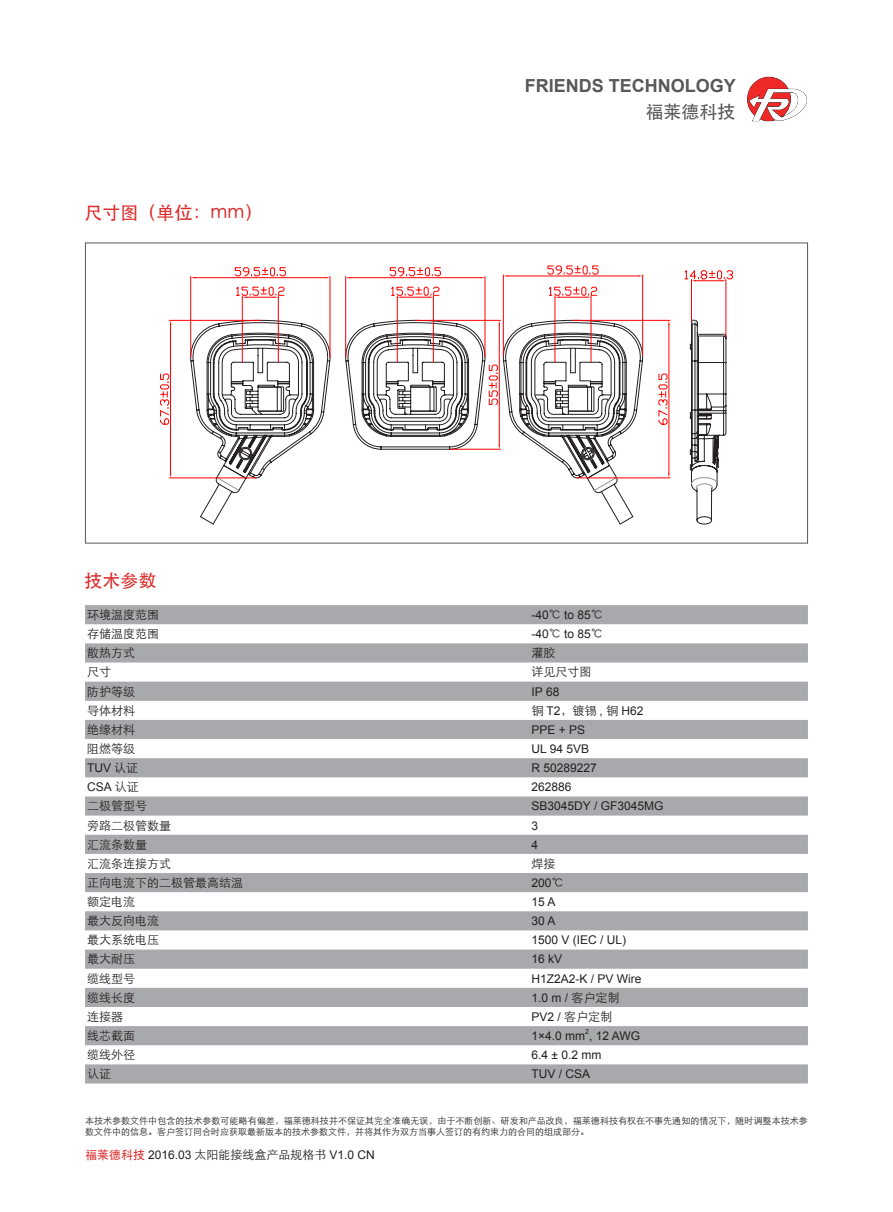
<style>
.page{position:relative;width:893px;height:1212px;background:#fff}
.page>*{position:absolute;margin:0;border:0;box-sizing:border-box;transform-origin:0 0}
.t1{font:700 18px "Arial";color:#57585a}
.t2{font:500 18px "ST Heiti SC";color:#da2f2d}
.t3{font:500 18px "ST Heiti SC";color:#57585a}
.t4{font:12px "Arial";color:#231f20}
.t5{font:300 12px "ST Heiti SC";color:#231f20}
.t6{font:300 9px/10.8px "ST Heiti SC";letter-spacing:.005em;color:#231f20}
.t7{font:7.05px "Arial";color:#231f20}
.s1{font-family:"ST Heiti SC";font-weight:300}
.s2{font-family:"ST Heiti SC";font-weight:500;color:#da2f2d}
</style>
<div class="page">
<img style="left:747px;top:77px;width:60px;height:44px">
<svg style="left:85px;top:605px;width:723px;height:478px"></svg>
<svg style="left:200px;top:478px;width:433px;height:46px"></svg>
<svg style="left:690px;top:450px;width:29px;height:74px"></svg>
<svg style="left:684px;top:270px;width:49px;height:180px"></svg>
<svg style="left:160px;top:276px;width:56px;height:149px"></svg>
<svg style="left:216px;top:265px;width:455px;height:226px"></svg>
<p class="t2" style="left:85px;top:203px;width:179px">尺寸图（单位：mm）</p>
<p class="t2" style="left:85px;top:570px;width:74px">技术参数</p>
<p class="t1" style="left:525px;top:74px;width:213px">FRIENDS TECHNOLOGY</p>
<p class="t3" style="left:646px;top:101px;width:91px">福莱德科技</p>
<p class="t5" style="left:87px;top:604px;width:73px">环境温度范围</p>
<p class="t4" style="left:531px;top:607px;width:73px">-40<span class="s1">℃</span> to 85<span class="s1">℃</span></p>
<p class="t5" style="left:87px;top:623px;width:73px">存储温度范围</p>
<p class="t4" style="left:531px;top:626px;width:73px">-40<span class="s1">℃</span> to 85<span class="s1">℃</span></p>
<p class="t5" style="left:87px;top:642px;width:49px">散热方式</p>
<p class="t5" style="left:531px;top:642px;width:25px">灌胶</p>
<p class="t5" style="left:87px;top:662px;width:25px">尺寸</p>
<p class="t5" style="left:531px;top:662px;width:61px">详见尺寸图</p>
<p class="t5" style="left:87px;top:681px;width:49px">防护等级</p>
<p class="t4" style="left:531px;top:683px;width:29px">IP 68</p>
<p class="t5" style="left:87px;top:700px;width:49px">导体材料</p>
<p class="t4" style="left:531px;top:703px;width:114px"><span class="s1">铜</span> T2<span class="s1">，镀锡</span> , <span class="s1">铜</span> H62</p>
<p class="t5" style="left:87px;top:719px;width:49px">绝缘材料</p>
<p class="t4" style="left:531px;top:722px;width:55px">PPE + PS</p>
<p class="t5" style="left:87px;top:738px;width:49px">阻燃等级</p>
<p class="t4" style="left:531px;top:741px;width:59px">UL 94 5VB</p>
<p class="t4" style="left:87px;top:760px;width:52px">TUV <span class="s1">认证</span></p>
<p class="t4" style="left:531px;top:760px;width:67px">R 50289227</p>
<p class="t4" style="left:87px;top:779px;width:53px">CSA <span class="s1">认证</span></p>
<p class="t4" style="left:531px;top:779px;width:42px">262886</p>
<p class="t5" style="left:87px;top:796px;width:61px">二极管型号</p>
<p class="t4" style="left:531px;top:798px;width:133px">SB3045DY / GF3045MG</p>
<p class="t5" style="left:87px;top:815px;width:85px">旁路二极管数量</p>
<p class="t4" style="left:531px;top:817px;width:8px">3</p>
<p class="t5" style="left:87px;top:834px;width:61px">汇流条数量</p>
<p class="t4" style="left:531px;top:836px;width:8px">4</p>
<p class="t5" style="left:87px;top:853px;width:85px">汇流条连接方式</p>
<p class="t5" style="left:531px;top:853px;width:25px">焊接</p>
<p class="t5" style="left:87px;top:872px;width:157px">正向电流下的二极管最高结温</p>
<p class="t4" style="left:531px;top:875px;width:34px">200<span class="s1">℃</span></p>
<p class="t5" style="left:87px;top:891px;width:49px">额定电流</p>
<p class="t4" style="left:531px;top:894px;width:26px">15 A</p>
<p class="t5" style="left:87px;top:910px;width:73px">最大反向电流</p>
<p class="t4" style="left:531px;top:913px;width:26px">30 A</p>
<p class="t5" style="left:87px;top:929px;width:73px">最大系统电压</p>
<p class="t4" style="left:531px;top:932px;width:96px">1500 V (IEC / UL)</p>
<p class="t5" style="left:87px;top:949px;width:49px">最大耐压</p>
<p class="t4" style="left:531px;top:951px;width:32px">16 kV</p>
<p class="t5" style="left:87px;top:968px;width:49px">缆线型号</p>
<p class="t4" style="left:531px;top:970px;width:112px">H1Z2A2-K / PV Wire</p>
<p class="t5" style="left:87px;top:987px;width:49px">缆线长度</p>
<p class="t4" style="left:531px;top:990px;width:90px">1.0 m / <span class="s1">客户定制</span></p>
<p class="t5" style="left:87px;top:1006px;width:37px">连接器</p>
<p class="t4" style="left:531px;top:1009px;width:82px">PV2 / <span class="s1">客户定制</span></p>
<p class="t5" style="left:87px;top:1025px;width:49px">线芯截面</p>
<p class="t4" style="left:531px;top:1028px;width:110px">1×4.0 mm , 12 AWG</p>
<p class="t7" style="left:585px;top:1027px;width:5px">2</p>
<p class="t5" style="left:87px;top:1044px;width:49px">缆线外径</p>
<p class="t4" style="left:531px;top:1047px;width:71px">6.4 ± 0.2 mm</p>
<p class="t5" style="left:87px;top:1063px;width:25px">认证</p>
<p class="t4" style="left:531px;top:1066px;width:60px">TUV / CSA</p>
<p class="t6" style="left:85px;top:1115px;width:724px">本技术参数文件中包含的技术参数可能略有偏差，福莱德科技并不保证其完全准确无误，由于不断创新、研发和产品改良，福莱德科技有权在不事先通知的情况下，随时调整本技术参数文件中的信息。客户签订同合时应获取最新版本的技术参数文件，并将其作为双方当事人签订的有约束力的合同的组成部分。</p>
<p class="t4" style="left:85px;top:1147px;width:291px"><span class="s2">福莱德科技</span> 2016.03 <span class="s1">太阳能接线盒产品规格书</span> V1.0 CN</p>
</div>
